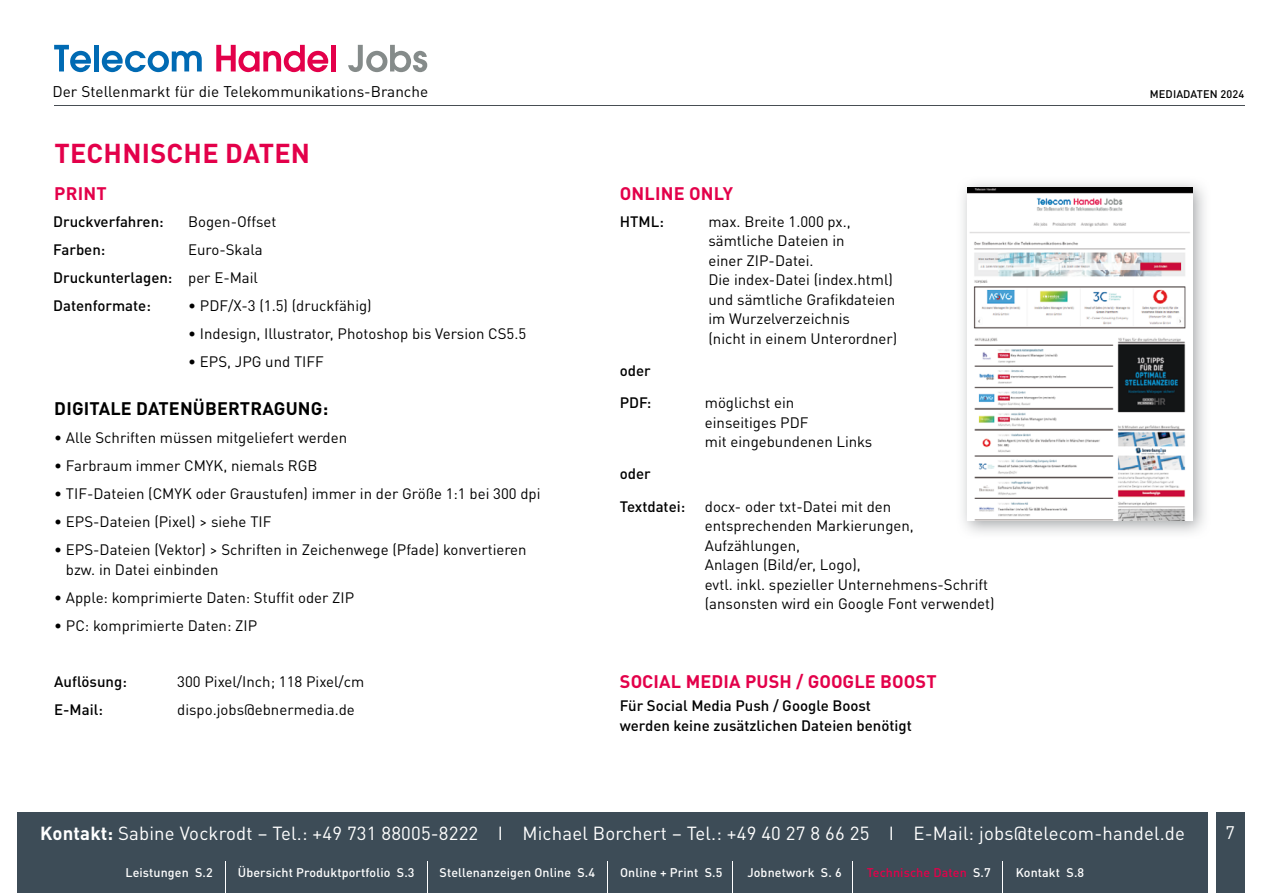
<style>
.page{position:relative;width:1263px;height:893px;background:#fff}
.page>*{position:absolute;margin:0;border:0;box-sizing:border-box;transform-origin:0 0}
.t1{font:700 27px "DINOT";letter-spacing:.01em;color:#e3004a}
.t2{font:18.75px "DINOT";letter-spacing:.01em;color:#fff}
.t3{font:700 18px "DINOT";letter-spacing:.01em;color:#e3004a}
.t4{font:700 18px "DINOT";letter-spacing:.01em;color:#000}
.t5{font:18px "DINOT";color:#fff}
.t6{font:15.3px "DINOT";color:#000}
.t7{font:15px/19.5px "DINOT";color:#000}
.t8{font:500 15px/28px "DINOT";color:#000}
.t9{font:500 12.45px "DINOT";letter-spacing:.01em;color:#fff}
.t10{font:500 12.45px "DINOT";letter-spacing:.01em;color:#e3004a}
.t11{font:500 10.95px "DINOT";letter-spacing:.01em;color:#000}
.s1{font-weight:400}
.s2{font-weight:700}
.s3{color:#fff}
</style>
<div class="page">
<hr style="left:54px;top:106px;width:1190px;height:1px;background:#484e54">
<svg style="left:54px;top:45px;width:37px;height:27px"></svg>
<div style="left:94px;top:45px;width:5px;height:26px;background:#006ab3"></div>
<svg style="left:102px;top:51px;width:100px;height:21px"></svg>
<svg style="left:216px;top:45px;width:112px;height:27px"></svg>
<div style="left:331px;top:45px;width:5px;height:26px;background:#e3004a"></div>
<svg style="left:348px;top:45px;width:79px;height:27px"></svg>
<img style="left:963px;top:183px;width:242px;height:350px">
<img style="left:967px;top:187px;width:226px;height:333px">
<div style="left:1216px;top:812px;width:28px;height:81px;background:#3d4c57"></div>
<div style="left:18px;top:812px;width:1190px;height:81px;background:#3d4c57"></div>
<hr style="left:225px;top:861px;width:1px;height:32px;background:#fff">
<hr style="left:427px;top:861px;width:1px;height:32px;background:#fff">
<hr style="left:607px;top:861px;width:1px;height:32px;background:#fff">
<hr style="left:732px;top:861px;width:1px;height:32px;background:#fff">
<hr style="left:852px;top:861px;width:1px;height:32px;background:#fff">
<hr style="left:1002px;top:861px;width:1px;height:32px;background:#fff">
<p class="t6" style="left:53px;top:82px;width:377px">Der Stellenmarkt für die Telekommunikations-Branche</p>
<h1 class="t1" style="left:54px;top:135px;width:257px">TECHNISCHE DATEN</h1>
<p class="t3" style="left:54px;top:182px;width:54px">PRINT</p>
<p class="t3" style="left:620px;top:182px;width:115px">ONLINE ONLY</p>
<p class="t8" style="left:620px;top:207px;width:46px">HTML:</p>
<p class="t7" style="left:708px;top:211px;width:190px">max. Breite 1.000 px., sämtliche Dateien in<br>einer ZIP-Datei.<br>Die index-Datei (index.html) und sämtliche Grafikdateien im Wurzelverzeichnis<br>(nicht in einem Unterordner)</p>
<p class="t8" style="left:620px;top:354px;width:33px;line-height:32.2px">oder<br>PDF:</p>
<p class="t8" style="left:53px;top:207px;width:112px">Druckverfahren:</p>
<p class="t7" style="left:188px;top:211px;width:90px">Bogen-Offset</p>
<p class="t8" style="left:53px;top:235px;width:54px">Farben:</p>
<p class="t8" style="left:53px;top:235px;width:211px;text-indent:135px"><span class="s1">Euro-Skala<br></span>Druckunterlagen: <span class="s1">per E-Mail<br></span>Datenformate:</p>
<p class="t7" style="left:188px;top:295px;width:185px">• PDF/X-3 (1.5) (druckfähig)</p>
<p class="t7" style="left:188px;top:323px;width:340px">• Indesign, Illustrator, Photoshop bis Version CS5.5</p>
<p class="t7" style="left:188px;top:351px;width:137px">• EPS, JPG und TIFF</p>
<p class="t4" style="left:54px;top:397px;width:275px">DIGITALE DATENÜBERTRAGUNG:</p>
<p class="t7" style="left:54px;top:428px;width:294px">• Alle Schriften müssen mitgeliefert werden</p>
<p class="t7" style="left:54px;top:456px;width:265px">• Farbraum immer CMYK, niemals RGB</p>
<p class="t7" style="left:54px;top:484px;width:488px">• TIF-Dateien (CMYK oder Graustufen) immer in der Größe 1:1 bei 300 dpi</p>
<p class="t7" style="left:54px;top:512px;width:219px">• EPS-Dateien (Pixel) &gt; siehe TIF</p>
<p class="t7" style="left:66px;top:540px;width:462px;text-indent:-12px">• EPS-Dateien (Vektor) &gt; Schriften in Zeichenwege (Pfade) konvertieren bzw. in Datei einbinden</p>
<p class="t7" style="left:54px;top:587px;width:302px">• Apple: komprimierte Daten: Stuffit oder ZIP</p>
<p class="t7" style="left:54px;top:615px;width:205px">• PC: komprimierte Daten: ZIP</p>
<p class="t7" style="left:705px;top:393px;width:169px">möglichst ein<br>einseitiges PDF<br>mit eingebundenen Links</p>
<p class="t8" style="left:620px;top:457px;width:67px;line-height:32.2px">oder<br>Textdatei:</p>
<p class="t7" style="left:705px;top:496px;width:291px">docx- oder txt-Datei mit den entsprechenden Markierungen,<br>Aufzählungen,<br>Anlagen (Bild/er, Logo),<br>evtl. inkl. spezieller Unternehmens-Schrift (ansonsten wird ein Google Font verwendet)</p>
<p class="t8" style="left:54px;top:667px;width:74px">Auflösung:</p>
<p class="t7" style="left:177px;top:671px;width:189px">300 Pixel/Inch; 118 Pixel/cm</p>
<p class="t8" style="left:54px;top:695px;width:50px">E-Mail:</p>
<p class="t7" style="left:177px;top:699px;width:179px">dispo.jobs@ebnermedia.de</p>
<p class="t3" style="left:620px;top:669px;width:318px">SOCIAL MEDIA PUSH / GOOGLE BOOST</p>
<p class="t8" style="left:620px;top:696px;width:294px;line-height:19.5px">Für Social Media Push / Google Boost werden keine zusätzlichen Dateien benötigt</p>
<p class="t11" style="left:1150px;top:87px;width:96px">MEDIADATEN 2024</p>
<p class="t2" style="left:40px;top:821px;width:1146px"><span class="s2">Kontakt:</span> Sabine Vockrodt – Tel.: +49 731 88005-8222 I Michael Borchert – Tel.: +49 40 27 8 66 25 I E-Mail: jobs@telecom-handel.de</p>
<p class="t5" style="left:1225px;top:821px;width:11px">7</p>
<p class="t9" style="left:125px;top:864px;width:89px">Leistungen S.2</p>
<p class="t9" style="left:238px;top:864px;width:178px">Übersicht Produktportfolio S.3</p>
<p class="t9" style="left:440px;top:864px;width:157px">Stellenanzeigen Online S.4</p>
<p class="t9" style="left:620px;top:864px;width:104px">Online + Print S.5</p>
<p class="t9" style="left:747px;top:864px;width:96px">Jobnetwork S. 6</p>
<p class="t10" style="left:867px;top:864px;width:125px">Technische Daten <span class="s3">S.7</span></p>
<p class="t9" style="left:1016px;top:864px;width:70px">Kontakt S.8</p>
</div>
